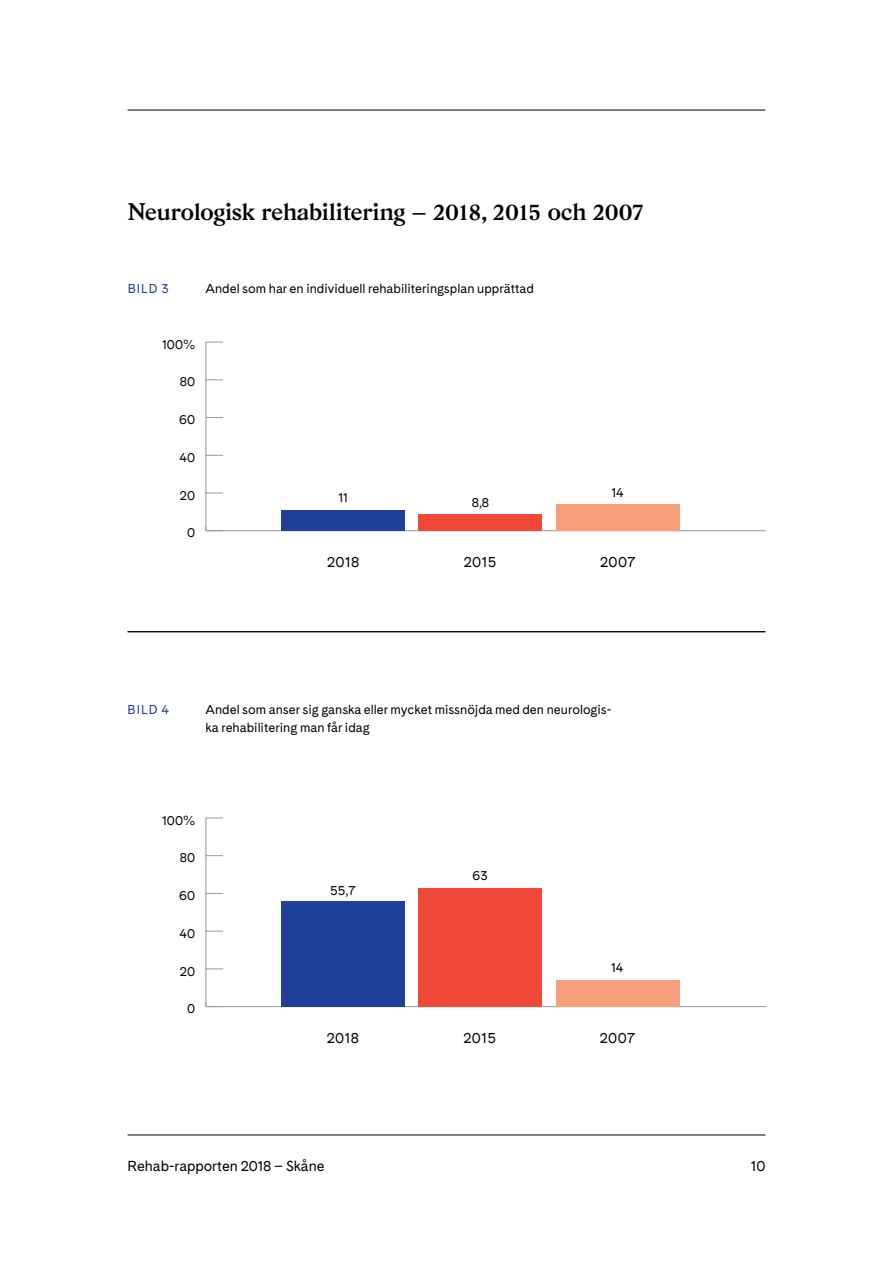
<style>
.page{position:relative;width:893px;height:1263px;background:#fff}
.page>*{position:absolute;margin:0;border:0;box-sizing:border-box;transform-origin:0 0}
.t1{font:24px "Gza Seminegra";letter-spacing:-.02em;color:#000}
.t2{font:13.5px "Cadiz";letter-spacing:-.005em;color:#000}
.t3{font:12px/18.3px "Cadiz";color:#000}
.t4{font:12px "Cadiz";letter-spacing:.085em;color:#21409a}
</style>
<div class="page">
<hr style="left:128px;top:1135px;width:637px;height:1px;background:#000">
<hr style="left:128px;top:110px;width:637px;height:1px;background:#000">
<hr style="left:206px;top:530px;width:559px;height:1px;background:#999998">
<hr style="left:206px;top:342px;width:1px;height:189px;background:#999998">
<svg style="left:207px;top:493px;width:16px;height:1px"></svg>
<svg style="left:207px;top:455px;width:16px;height:1px"></svg>
<svg style="left:207px;top:417px;width:16px;height:1px"></svg>
<svg style="left:206px;top:380px;width:17px;height:1px"></svg>
<svg style="left:207px;top:342px;width:16px;height:1px"></svg>
<div style="left:556px;top:504px;width:123px;height:27px;background:#f8a07b"></div>
<div style="left:419px;top:514px;width:123px;height:17px;background:#f0493a"></div>
<div style="left:281px;top:510px;width:124px;height:21px;background:#21409a"></div>
<hr style="left:206px;top:1006px;width:559px;height:1px;background:#999998">
<hr style="left:206px;top:818px;width:1px;height:188px;background:#999998">
<svg style="left:206px;top:969px;width:17px;height:1px"></svg>
<svg style="left:207px;top:931px;width:16px;height:1px"></svg>
<svg style="left:207px;top:893px;width:16px;height:1px"></svg>
<svg style="left:207px;top:855px;width:16px;height:1px"></svg>
<svg style="left:206px;top:818px;width:17px;height:1px"></svg>
<div style="left:556px;top:980px;width:123px;height:26px;background:#f8a07b"></div>
<div style="left:419px;top:888px;width:123px;height:118px;background:#f0493a"></div>
<div style="left:281px;top:901px;width:124px;height:105px;background:#21409a"></div>
<hr style="left:128px;top:631px;width:637px;height:1px;background:#000">
<h1 class="t1" style="left:128px;top:197px;width:519px">Neurologisk rehabilitering – 2018, 2015 och 2007</h1>
<p class="t4" style="left:128px;top:280px;width:43px">BILD 3</p>
<p class="t3" style="left:206px;top:279px;width:330px">Andel som har en individuell rehabiliteringsplan upprättad</p>
<p class="t3" style="left:162px;top:335px;width:35px">100%</p>
<p class="t3" style="left:180px;top:373px;width:17px">80</p>
<p class="t3" style="left:179px;top:411px;width:17px">60</p>
<p class="t3" style="left:179px;top:448px;width:17px">40</p>
<p class="t3" style="left:180px;top:486px;width:17px">20</p>
<p class="t3" style="left:187px;top:524px;width:10px">0</p>
<p class="t3" style="left:338px;top:489px;width:11px">11</p>
<p class="t2" style="left:327px;top:553px;width:34px">2018</p>
<p class="t3" style="left:472px;top:494px;width:19px">8,8</p>
<p class="t2" style="left:464px;top:553px;width:34px">2015</p>
<p class="t3" style="left:611px;top:483px;width:14px">14</p>
<p class="t2" style="left:600px;top:553px;width:37px">2007</p>
<p class="t4" style="left:128px;top:701px;width:43px">BILD 4</p>
<p class="t3" style="left:206px;top:700px;width:408px">Andel som anser sig ganska eller mycket missnöjda med den neurologis&shy;ka rehabilitering man får idag</p>
<p class="t3" style="left:162px;top:811px;width:35px">100%</p>
<p class="t3" style="left:180px;top:849px;width:17px">80</p>
<p class="t3" style="left:179px;top:887px;width:17px">60</p>
<p class="t3" style="left:179px;top:924px;width:17px">40</p>
<p class="t3" style="left:180px;top:962px;width:17px">20</p>
<p class="t3" style="left:187px;top:1000px;width:10px">0</p>
<p class="t3" style="left:330px;top:882px;width:27px">55,7</p>
<p class="t2" style="left:327px;top:1029px;width:34px">2018</p>
<p class="t3" style="left:473px;top:866px;width:17px">63</p>
<p class="t2" style="left:463px;top:1029px;width:34px">2015</p>
<p class="t3" style="left:611px;top:958px;width:14px">14</p>
<p class="t2" style="left:600px;top:1029px;width:37px">2007</p>
<p class="t2" style="left:128px;top:1157px;width:198px">Rehab-rapporten 2018 – Skåne</p>
<p class="t2" style="left:751px;top:1157px;width:16px">10</p>
</div>
